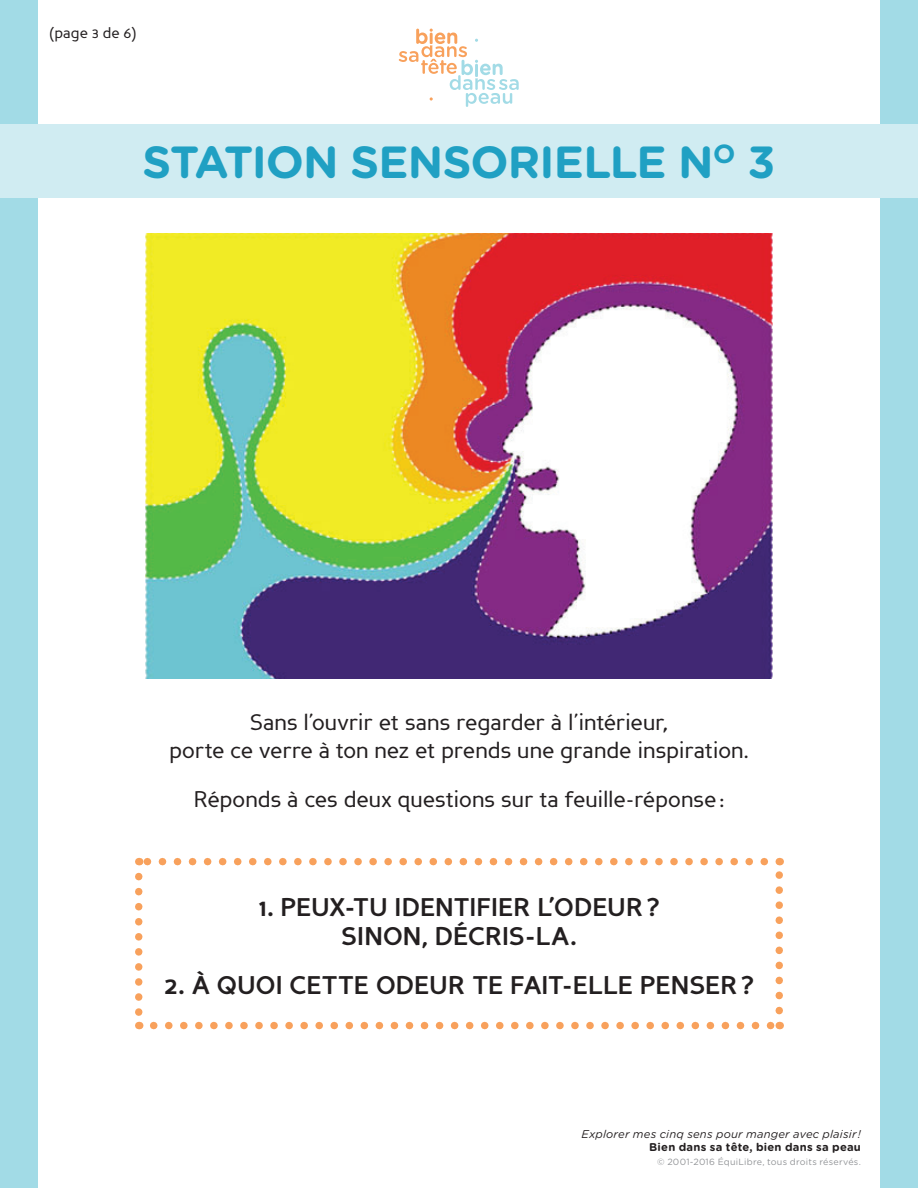
<style>
.page{position:relative;width:918px;height:1188px;background:#fff}
.page>*{position:absolute;margin:0;border:0;box-sizing:border-box;transform-origin:0 0}
.t1{font:700 45px "Gotham Rounded";letter-spacing:-.02em;color:#20a0c3}
.t2{font:700 25.5px/28.5px "Perspective Sans";color:#231f20;text-align:center}
.t3{font:22.5px/28.5px "Perspective Sans";letter-spacing:-.015em;color:#231f20;text-align:center}
.t4{font:15px "Perspective Sans";color:#231f20}
.t5{font:italic 11.25px "Gotham Rounded";letter-spacing:.02em;color:#231f20}
.t6{font:700 11.25px "Gotham Rounded";letter-spacing:.025em;color:#231f20}
.t7{font:9px "Gotham Rounded";letter-spacing:.025em;color:#939598}
</style>
<div class="page">
<div style="left:0;top:0;width:38px;height:1188px;background:#a2dbe6"></div>
<div style="left:880px;top:0;width:38px;height:1188px;background:#a2dbe6"></div>
<div style="left:0;top:124px;width:918px;height:74px;background:#d0ecf2"></div>
<svg style="left:399px;top:29px;width:120px;height:78px"></svg>
<svg style="left:154px;top:1022px;width:618px;height:7px"></svg>
<svg style="left:146px;top:858px;width:618px;height:7px"></svg>
<svg style="left:135px;top:877px;width:7px;height:152px"></svg>
<svg style="left:776px;top:858px;width:7px;height:153px"></svg>
<img style="left:146px;top:234px;width:626px;height:445px">
<p class="t4" style="left:50px;top:24px;width:88px">(page 3 de 6)</p>
<h1 class="t1" style="left:143px;top:135px;width:634px">STATION SENSORIELLE N<sup>O</sup> 3</h1>
<p class="t3" style="left:169px;top:708px;width:581px">Sans l’ouvrir et sans regarder à l’intérieur,<br>porte ce verre à ton nez et prends une grande inspiration.</p>
<p class="t3" style="left:194px;top:785px;width:532px">Réponds à ces deux questions sur ta feuille-réponse:</p>
<p class="t2" style="left:258px;top:894px;width:403px">1. PEUX-TU IDENTIFIER L’ODEUR?<br>SINON, DÉCRIS-LA.</p>
<p class="t2" style="left:164px;top:971px;width:592px">2. À QUOI CETTE ODEUR TE FAIT-ELLE PENSER?</p>
<p class="t5" style="left:581px;top:1127px;width:281px">Explorer mes cinq sens pour manger avec plaisir!</p>
<p class="t6" style="left:649px;top:1140px;width:213px">Bien dans sa tête, bien dans sa peau</p>
<p class="t7" style="left:657px;top:1156px;width:205px">© 2001-2016 ÉquiLibre, tous droits réservés.</p>
</div>
